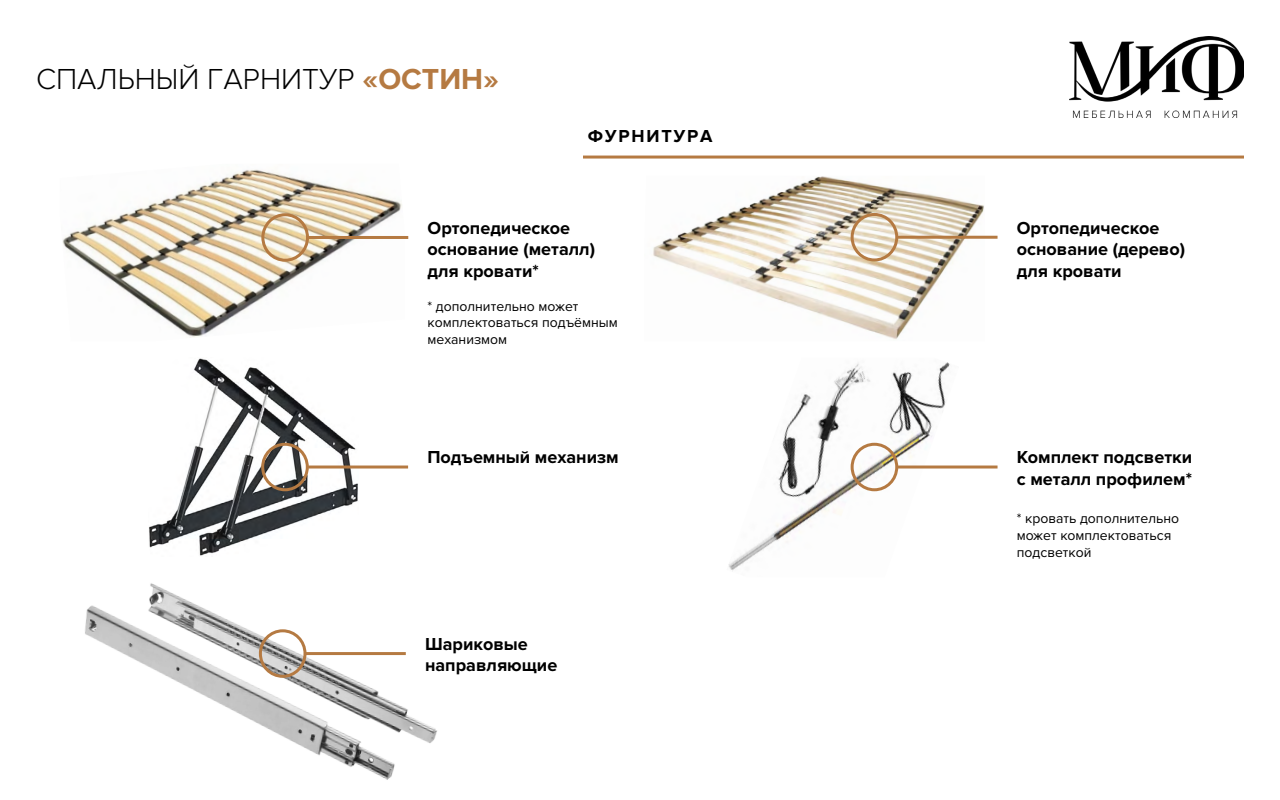
<style>
.page{position:relative;width:1280px;height:800px;background:#fff}
.page>*{position:absolute;margin:0;border:0;box-sizing:border-box;transform-origin:0 0}
.t1{font:300 30px "Proxima Nova";color:#000}
.t2{font:700 18px/21.6px "Proxima Nova";color:#000}
.t3{font:700 18px "Proxima Nova";letter-spacing:.1em;color:#000}
.t4{font:14px/16.8px "Proxima Nova";color:#000}
.s1{font-weight:700;color:#b57a42}
</style>
<div class="page">
<img style="left:62px;top:169px;width:340px;height:169px">
<img style="left:728px;top:362px;width:231px;height:209px">
<img style="left:653px;top:176px;width:332px;height:164px">
<img style="left:149px;top:358px;width:209px;height:198px">
<img style="left:1069px;top:36px;width:175px;height:81px">
<hr style="left:583px;top:156px;width:661px;height:3px;background:#b57a42">
<hr style="left:898px;top:236px;width:100px;height:3px;background:#b57a42">
<hr style="left:898px;top:466px;width:100px;height:3px;background:#b57a42">
<hr style="left:308px;top:236px;width:100px;height:3px;background:#b57a42">
<hr style="left:308px;top:466px;width:100px;height:3px;background:#b57a42">
<div style="left:851px;top:213px;width:47px;height:48px;border:3px solid #b57a42;border-radius:50%"></div>
<div style="left:851px;top:443px;width:47px;height:48px;border:3px solid #b57a42;border-radius:50%"></div>
<div style="left:261px;top:213px;width:48px;height:49px;border:3px solid #b57a42;border-radius:50%"></div>
<div style="left:261px;top:443px;width:48px;height:48px;border:3px solid #b57a42;border-radius:50%"></div>
<img style="left:85px;top:583px;width:352px;height:197px">
<hr style="left:306px;top:652px;width:100px;height:3px;background:#b57a42">
<div style="left:259px;top:629px;width:48px;height:49px;border:3px solid #b57a42;border-radius:50%"></div>
<h1 class="t1" style="left:36px;top:61px;width:464px">СПАЛЬНЫЙ ГАРНИТУР <span class="s1">«ОСТИН»</span></h1>
<p class="t3" style="left:588px;top:126px;width:126px">ФУРНИТУРА</p>
<p class="t2" style="left:428px;top:217px;width:169px">Ортопедическое основание (металл) для кровати*</p>
<p class="t4" style="left:428px;top:298px;width:192px">* дополнительно может комплектоваться подъёмным механизмом</p>
<p class="t2" style="left:427px;top:447px;width:193px">Подъемный механизм</p>
<p class="t2" style="left:425px;top:633px;width:134px">Шариковые направляющие</p>
<p class="t2" style="left:1017px;top:217px;width:170px">Ортопедическое основание (дерево) для кровати</p>
<p class="t2" style="left:1017px;top:447px;width:177px">Комплект подсветки с металл профилем*</p>
<p class="t4" style="left:1017px;top:510px;width:164px">* кровать дополнительно может комплектоваться подсветкой</p>
</div>
